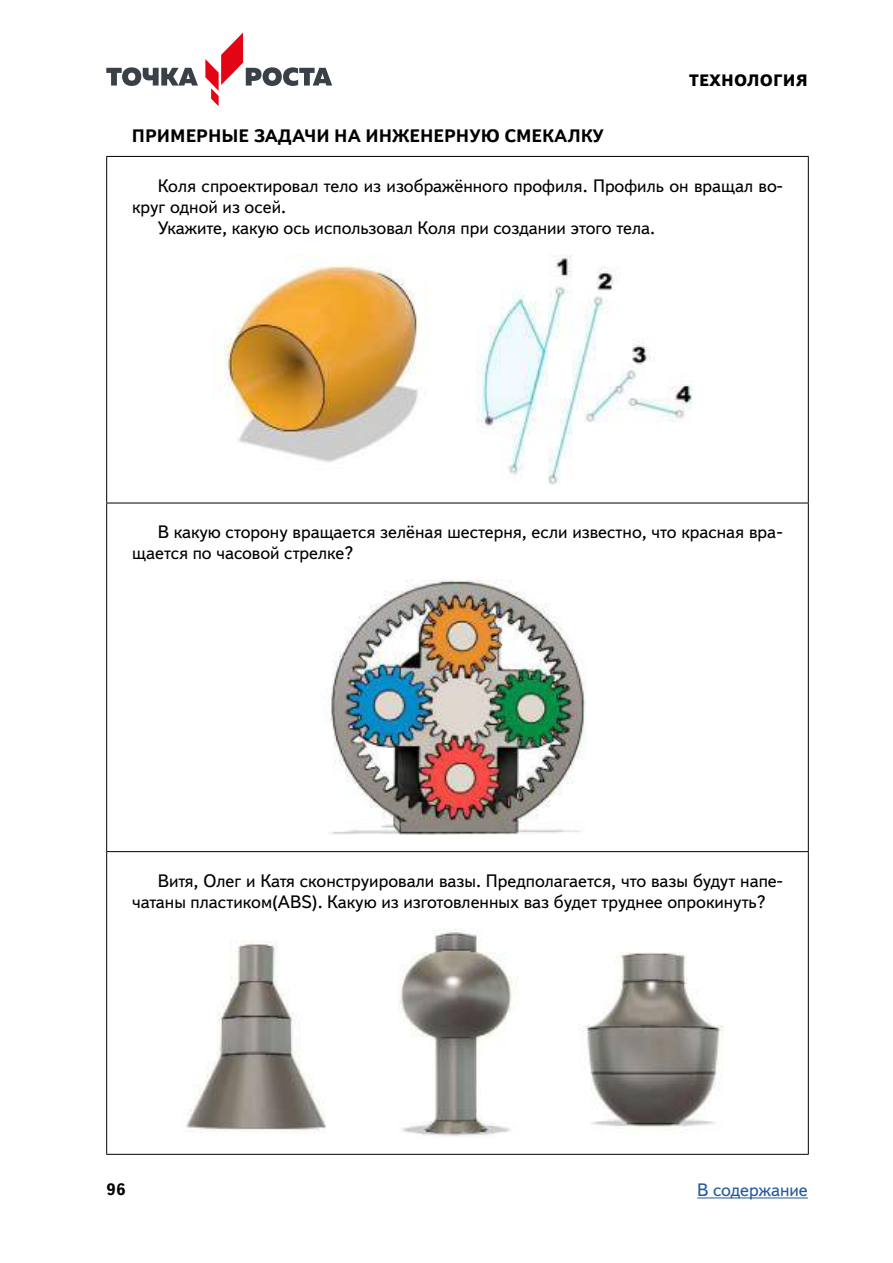
<style>
.page{position:relative;width:893px;height:1263px;background:#fff}
.page>*{position:absolute;margin:0;border:0;box-sizing:border-box;transform-origin:0 0}
.t1{font:18px/21px "Textbook New";color:#000}
.t2{font:700 18px "Textbook New";color:#000}
.t3{font:18px "Textbook New";color:#265a9b}
.t4{font:800 16.5px "Textbook New";letter-spacing:.01em;color:#000}
.t5{font:700 16.5px "Textbook New";color:#000}
</style>
<div class="page">
<svg style="left:106px;top:67px;width:92px;height:19px"></svg>
<svg style="left:205px;top:32px;width:127px;height:74px"></svg>
<hr style="left:697px;top:1197px;width:111px;height:1px;background:#265a9b">
<hr style="left:106px;top:156px;width:703px;height:1px;background:#000">
<hr style="left:106px;top:157px;width:1px;height:346px;background:#000">
<hr style="left:808px;top:157px;width:1px;height:346px;background:#000">
<hr style="left:106px;top:503px;width:703px;height:1px;background:#000">
<hr style="left:106px;top:503px;width:1px;height:348px;background:#000">
<hr style="left:808px;top:503px;width:1px;height:348px;background:#000">
<hr style="left:106px;top:851px;width:703px;height:1px;background:#000">
<hr style="left:106px;top:852px;width:1px;height:302px;background:#000">
<hr style="left:808px;top:852px;width:1px;height:302px;background:#000">
<hr style="left:106px;top:1154px;width:703px;height:1px;background:#000">
<img style="left:212px;top:254px;width:481px;height:231px">
<img style="left:330px;top:580px;width:256px;height:255px">
<img style="left:186px;top:929px;width:538px;height:208px">
<p class="t4" style="left:689px;top:70px;width:120px">ТЕХНОЛОГИЯ</p>
<p class="t2" style="left:132px;top:124px;width:474px">ПРИМЕРНЫЕ ЗАДАЧИ НА ИНЖЕНЕРНУЮ СМЕКАЛКУ</p>
<p class="t1" style="left:158px;top:175px;width:627px">Коля спроектировал тело из изображённого профиля. Профиль он вращал во-</p>
<p class="t1" style="left:132px;top:196px;width:153px">круг одной из осей.</p>
<p class="t1" style="left:158px;top:217px;width:496px">Укажите, какую ось использовал Коля при создании этого тела.</p>
<p class="t1" style="left:132px;top:521px;width:652px;text-indent:26px">В какую сторону вращается зелёная шестерня, если известно, что красная вра&shy;щается по часовой стрелке?</p>
<p class="t1" style="left:132px;top:870px;width:652px;text-indent:26px">Витя, Олег и Катя сконструировали вазы. Предполагается, что вазы будут напе&shy;чатаны пластиком(ABS). Какую из изготовленных ваз будет труднее опрокинуть?</p>
<p class="t5" style="left:106px;top:1179px;width:21px">96</p>
<p class="t3" style="left:697px;top:1179px;width:112px">В содержание</p>
</div>
